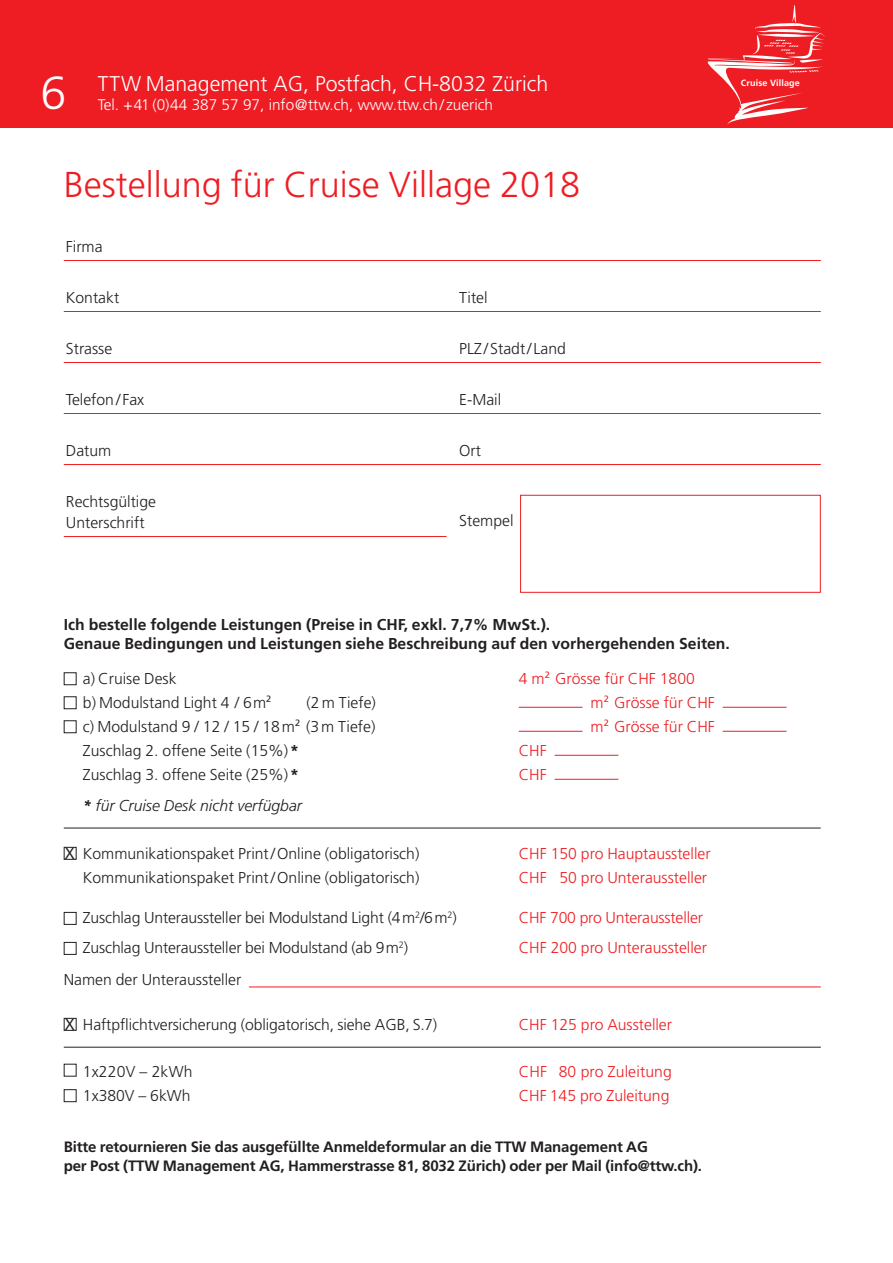
<style>
.page{position:relative;width:893px;height:1263px;background:#fff}
.page>*{position:absolute;margin:0;border:0;box-sizing:border-box;transform-origin:0 0}
.t1{font:300 46.5px "Frutiger LT";color:#fff}
.t2{font:300 36px "Frutiger LT";color:#ee1d23}
.t3{font:300 21.3px "Frutiger LT";color:#fff}
.t4{font:300 15.75px/21px "Frutiger LT";color:#231f20}
.t5{font:300 15.75px "Frutiger LT";color:#ee1d23}
.t6{font:700 15.75px/19.5px "Frutiger LT";color:#231f20}
.t7{font:italic 300 15.75px "Frutiger LT Std";color:#231f20}
.t8{font:300 15.3px "Frutiger LT";color:#fff}
.t9{font:700 15px/19.5px "Frutiger LT";letter-spacing:-.01em;color:#231f20}
.t10{font:700 9px "Frutiger LT";letter-spacing:.01em;color:#fff}
.s1{font-weight:700}
.s2{font-size:22.5px}
</style>
<div class="page">
<div style="left:0;top:0;width:893px;height:128px;background:#ee1d23"></div>
<svg style="left:707px;top:5px;width:118px;height:119px"></svg>
<hr style="left:64px;top:260px;width:757px;height:1px;background:#ee1d23">
<hr style="left:64px;top:311px;width:757px;height:1px;background:#ee1d23">
<hr style="left:64px;top:362px;width:757px;height:1px;background:#ee1d23">
<hr style="left:64px;top:413px;width:757px;height:1px;background:#ee1d23">
<hr style="left:64px;top:464px;width:757px;height:1px;background:#ee1d23">
<hr style="left:64px;top:536px;width:383px;height:1px;background:#ee1d23">
<hr style="left:64px;top:1047px;width:757px;height:1px;background:#231f20">
<div style="left:64px;top:847px;width:13px;height:13px;border:1px solid #231f20"></div>
<div style="left:64px;top:912px;width:13px;height:13px;border:1px solid #231f20"></div>
<div style="left:64px;top:942px;width:13px;height:13px;border:1px solid #231f20"></div>
<div style="left:64px;top:1018px;width:13px;height:13px;border:1px solid #231f20"></div>
<div style="left:64px;top:1089px;width:13px;height:13px;border:1px solid #231f20"></div>
<div style="left:520px;top:495px;width:301px;height:98px;border:1px solid #ee1d23"></div>
<hr style="left:64px;top:828px;width:757px;height:1px;background:#231f20">
<div style="left:64px;top:672px;width:13px;height:13px;border:1px solid #231f20"></div>
<div style="left:64px;top:696px;width:13px;height:13px;border:1px solid #231f20"></div>
<hr style="left:519px;top:707px;width:64px;height:1px;background:#ee1d23">
<hr style="left:723px;top:707px;width:63px;height:1px;background:#ee1d23">
<div style="left:64px;top:720px;width:13px;height:13px;border:1px solid #231f20"></div>
<hr style="left:519px;top:731px;width:64px;height:1px;background:#ee1d23">
<hr style="left:723px;top:731px;width:63px;height:1px;background:#ee1d23">
<hr style="left:555px;top:755px;width:63px;height:1px;background:#ee1d23">
<hr style="left:555px;top:779px;width:63px;height:1px;background:#ee1d23">
<hr style="left:249px;top:986px;width:572px;height:1px;background:#ee1d23">
<h1 class="t1" style="left:40px;top:66px;width:27px">6</h1>
<h3 class="t3" style="left:98px;top:72px;width:452px">TTW Management AG, Postfach, CH-8032 Zürich</h3>
<p class="t8" style="left:98px;top:96px;width:397px">Tel. +41 (0)44 387 57 97, info@ttw.ch, www.ttw.ch/ zuerich</p>
<h2 class="t2" style="left:64px;top:164px;width:518px">Bestellung für Cruise Village 2018</h2>
<p class="t4" style="left:66px;top:236px;width:38px">Firma</p>
<p class="t4" style="left:66px;top:287px;width:55px">Kontakt</p>
<p class="t4" style="left:459px;top:287px;width:30px">Titel</p>
<p class="t4" style="left:66px;top:338px;width:48px">Strasse</p>
<p class="t4" style="left:459px;top:338px;width:108px">PLZ /Stadt/ Land</p>
<p class="t4" style="left:66px;top:389px;width:80px">Telefon/ Fax</p>
<p class="t4" style="left:459px;top:389px;width:43px">E-Mail</p>
<p class="t4" style="left:66px;top:440px;width:47px">Datum</p>
<p class="t4" style="left:459px;top:440px;width:23px">Ort</p>
<p class="t4" style="left:66px;top:491px;width:92px">Rechtsgültige<br>Unterschrift</p>
<p class="t4" style="left:459px;top:510px;width:56px">Stempel</p>
<p class="t10" style="left:741px;top:78px;width:60px">Cruise Village</p>
<p class="t6" style="left:64px;top:614px;width:668px">Ich bestelle folgende Leistungen (Preise in CHF, exkl. 7,7% MwSt.).<br>Genaue Bedingungen und Leistungen siehe Beschreibung auf den vorhergehenden Seiten.</p>
<p class="t4" style="left:83px;top:668px;width:95px">a) Cruise Desk</p>
<p class="t5" style="left:519px;top:669px;width:178px">4 m<sup>2</sup> Grösse für CHF 1800</p>
<p class="t4" style="left:83px;top:692px;width:190px">b) Modulstand Light 4 / 6m<sup>2</sup></p>
<p class="t4" style="left:307px;top:692px;width:71px">(2m Tiefe)</p>
<p class="t5" style="left:590px;top:693px;width:126px">m<sup>2</sup> Grösse für CHF</p>
<p class="t4" style="left:83px;top:716px;width:294px">c) Modulstand 9 / 12 / 15 / 18m<sup>2</sup> (3m Tiefe)</p>
<p class="t5" style="left:590px;top:717px;width:126px">m<sup>2</sup> Grösse für CHF</p>
<p class="t4" style="left:83px;top:740px;width:218px">Zuschlag 2. offene Seite (15%)<span class="s1">*</span></p>
<p class="t5" style="left:519px;top:741px;width:30px">CHF</p>
<p class="t4" style="left:83px;top:764px;width:218px">Zuschlag 3. offene Seite (25%)<span class="s1">*</span></p>
<p class="t5" style="left:519px;top:765px;width:30px">CHF</p>
<p class="t7" style="left:83px;top:796px;width:221px"><span class="s1">*</span> für Cruise Desk nicht verfügbar</p>
<p class="t4" style="left:65px;top:843px;width:356px"><span class="s2">x</span> Kommunikationspaket Print/Online (obligatorisch)</p>
<p class="t5" style="left:519px;top:844px;width:193px">CHF 150 pro Hauptaussteller</p>
<p class="t4" style="left:83px;top:867px;width:338px">Kommunikationspaket Print/Online (obligatorisch)</p>
<p class="t5" style="left:519px;top:868px;width:190px">CHF 50 pro Unteraussteller</p>
<p class="t4" style="left:83px;top:907px;width:375px">Zuschlag Unteraussteller bei Modulstand Light (4m<sup>2</sup>/6m<sup>2</sup>)</p>
<p class="t5" style="left:519px;top:909px;width:186px">CHF 700 pro Unteraussteller</p>
<p class="t4" style="left:83px;top:937px;width:327px">Zuschlag Unteraussteller bei Modulstand (ab 9m<sup>2</sup>)</p>
<p class="t5" style="left:519px;top:939px;width:190px">CHF 200 pro Unteraussteller</p>
<p class="t4" style="left:64px;top:969px;width:179px">Namen der Unteraussteller</p>
<p class="t4" style="left:65px;top:1014px;width:374px"><span class="s2">x</span> Haftpflichtversicherung (obligatorisch, siehe AGB, S.7)</p>
<p class="t5" style="left:519px;top:1015px;width:155px">CHF 125 pro Aussteller</p>
<p class="t4" style="left:83px;top:1061px;width:111px">1x220V – 2kWh</p>
<p class="t5" style="left:519px;top:1062px;width:155px">CHF 80 pro Zuleitung</p>
<p class="t4" style="left:83px;top:1085px;width:109px">1x380V – 6kWh</p>
<p class="t5" style="left:519px;top:1086px;width:152px">CHF 145 pro Zuleitung</p>
<p class="t9" style="left:64px;top:1137px;width:640px">Bitte retournieren Sie das ausgefüllte Anmeldeformular an die TTW Management AG<br>per Post (TTW Management AG, Hammerstrasse 81, 8032 Zürich) oder per Mail (info@ttw.ch).</p>
</div>
